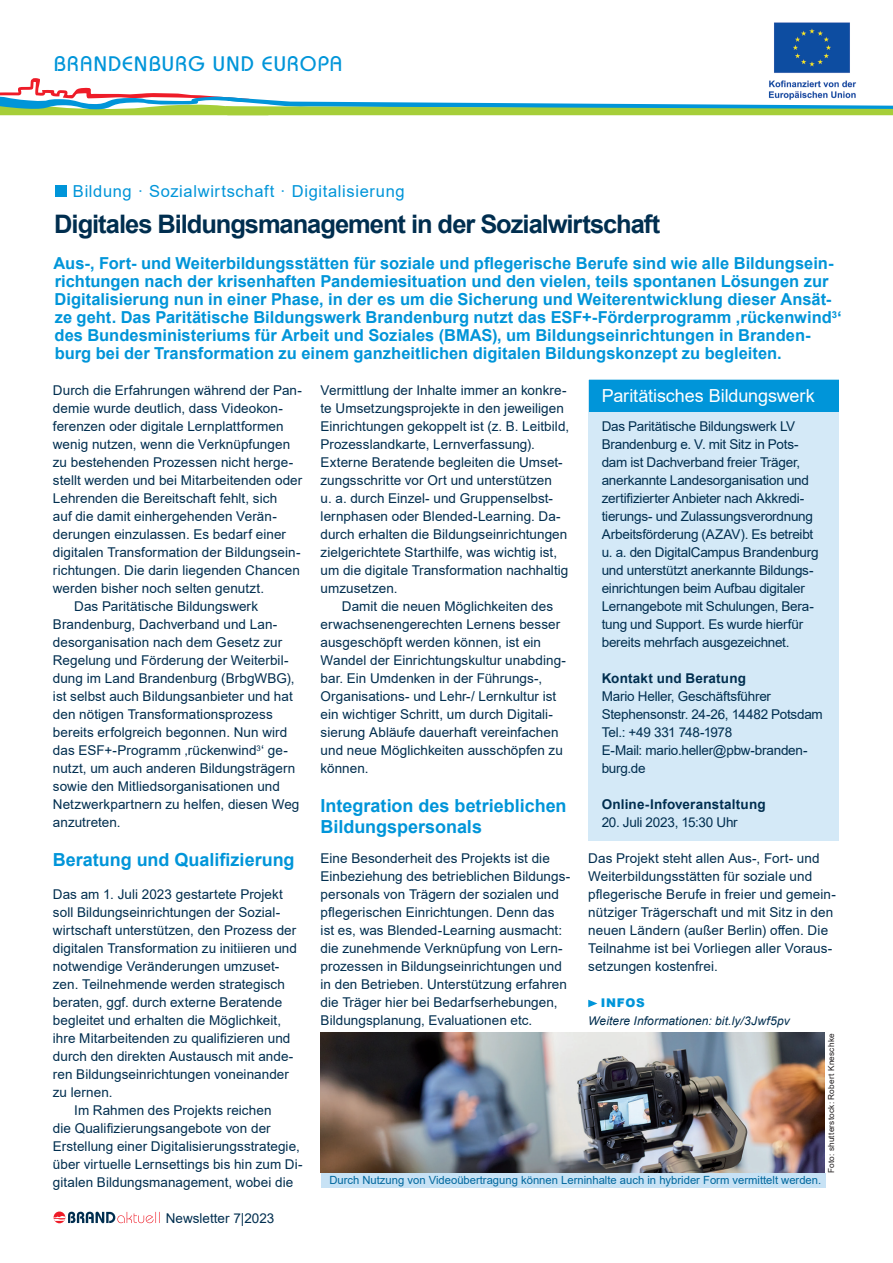
<style>
.page{position:relative;width:893px;height:1263px;background:#fff}
.page>*{position:absolute;margin:0;border:0;box-sizing:border-box;transform-origin:0 0}
.t1{font:700 25.5px "Arial";letter-spacing:-.04em;color:#002e4f}
.t2{font:21px "Bauhaus";letter-spacing:.07em;color:#0095d9}
.t3{font:700 18px/21px "Arial";color:#0095d9}
.t4{font:18px "Arial";letter-spacing:-.005em;color:#fff}
.t5{font:700 16.5px/18px "Arial";color:#0095d9}
.t6{font:16.5px "Arial";letter-spacing:.04em;color:#0095d9}
.t7{font:13.5px/18px "Arial";letter-spacing:.005em;color:#002e4f}
.t8{font:13.5px/18px "Arial";letter-spacing:-.02em;color:#002e4f}
.t9{font:700 13.5px "Arial";letter-spacing:.01em;color:#002e4f}
.t10{font:13.5px "Arial";letter-spacing:-.015em;color:#002e4f}
.t11{font:italic 12px "Arial";letter-spacing:.015em;color:#002e4f}
.t12{font:900 12px "Arial";letter-spacing:.055em;color:#0095d9}
.t13{font:11.25px "Arial";color:#00679d}
.t14{font:8.25px "Arial";letter-spacing:.025em;color:#231f20}
</style>
<div class="page">
<svg style="left:0;top:78px;width:893px;height:37px"></svg>
<svg style="left:54px;top:1212px;width:106px;height:11px"></svg>
<img style="left:766px;top:22px;width:93px;height:80px">
<svg style="left:588px;top:1000px;width:9px;height:7px"></svg>
<div style="left:56px;top:186px;width:11px;height:11px;background:#0095d9"></div>
<div style="left:589px;top:380px;width:250px;height:461px;background:#d4e9f7"></div>
<div style="left:589px;top:380px;width:250px;height:32px;background:#0095d9"></div>
<div style="left:321px;top:1173px;width:505px;height:14px;background:#c7e2f5"></div>
<img style="left:321px;top:1033px;width:504px;height:139px">
<h2 class="t2" style="left:54px;top:51px;width:289px">BRANDENBURG UND EUROPA</h2>
<p class="t6" style="left:73px;top:180px;width:333px">Bildung · Sozialwirtschaft · Digitalisierung</p>
<h1 class="t1" style="left:54px;top:206px;width:608px">Digitales Bildungsmanagement in der Sozialwirtschaft</h1>
<p class="t5" style="left:54px;top:255px;width:790px">Aus-, Fort- und Weiterbildungsstätten für soziale und pflegerische Berufe sind wie alle Bildungsein&shy;richtungen nach der krisenhaften Pandemiesituation und den vielen, teils spontanen Lösungen zur Digitalisierung nun in einer Phase, in der es um die Sicherung und Weiterentwicklung dieser Ansät&shy;ze geht. Das Paritätische Bildungswerk Brandenburg nutzt das ESF+-Förderprogramm ‚rückenwind<sup>3</sup>‘ des Bundesministeriums für Arbeit und Soziales (BMAS), um Bildungseinrichtungen in Branden&shy;burg bei der Transformation zu einem ganzheitlichen digitalen Bildungskonzept zu begleiten.</p>
<h3 class="t4" style="left:602px;top:383px;width:214px">Paritätisches Bildungswerk</h3>
<p class="t8" style="left:602px;top:417px;width:218px">Das Paritätische Bildungswerk LV Brandenburg e. V. mit Sitz in Pots&shy;dam ist Dachverband freier Träger, anerkannte Landesorganisation und zertifizierter Anbieter nach Akkredi&shy;tierungs- und Zulassungsverordnung Arbeitsförderung (AZAV). Es betreibt u. a. den DigitalCampus Brandenburg und unterstützt anerkannte Bildungs&shy;einrichtungen beim Aufbau digitaler Lernangebote mit Schulungen, Bera&shy;tung und Support. Es wurde hierfür bereits mehrfach ausgezeichnet.</p>
<p class="t9" style="left:602px;top:669px;width:146px">Kontakt und Beratung</p>
<p class="t8" style="left:602px;top:687px;width:223px">Mario Heller, Geschäftsführer<br>Stephensonstr. 24-26, 14482 Potsdam<br>Tel.: +49 331 748-1978<br>E-Mail: mario.heller@pbw-branden&shy;burg.de</p>
<p class="t9" style="left:602px;top:795px;width:165px">Online-Infoveranstaltung</p>
<p class="t10" style="left:602px;top:813px;width:138px">20. Juli 2023, 15:30 Uhr</p>
<p class="t7" style="left:53px;top:381px;width:250px">Durch die Erfahrungen während der Pan-</p>
<p class="t7" style="left:53px;top:399px;width:231px">demie wurde deutlich, dass Videokon-</p>
<p class="t7" style="left:53px;top:417px;width:232px">ferenzen oder digitale Lernplattformen</p>
<p class="t7" style="left:53px;top:435px;width:239px">wenig nutzen, wenn die Verknüpfungen</p>
<p class="t7" style="left:53px;top:453px;width:242px">zu bestehenden Prozessen nicht herge-</p>
<p class="t7" style="left:53px;top:471px;width:251px">stellt werden und bei Mitarbeitenden oder</p>
<p class="t7" style="left:53px;top:489px;width:226px">Lehrenden die Bereitschaft fehlt, sich</p>
<p class="t7" style="left:53px;top:507px;width:225px">auf die damit einhergehenden Verän-</p>
<p class="t7" style="left:53px;top:525px;width:235px">derungen einzulassen. Es bedarf einer</p>
<p class="t7" style="left:53px;top:543px;width:249px">digitalen Transformation der Bildungsein-</p>
<p class="t7" style="left:53px;top:561px;width:248px">richtungen. Die darin liegenden Chancen</p>
<p class="t7" style="left:53px;top:579px;width:213px">werden bisher noch selten genutzt.</p>
<p class="t7" style="left:74px;top:597px;width:185px">Das Paritätische Bildungswerk</p>
<p class="t7" style="left:53px;top:615px;width:226px">Brandenburg, Dachverband und Lan-</p>
<p class="t7" style="left:53px;top:633px;width:231px">desorganisation nach dem Gesetz zur</p>
<p class="t7" style="left:53px;top:651px;width:237px">Regelung und Förderung der Weiterbil-</p>
<p class="t7" style="left:53px;top:669px;width:243px">dung im Land Brandenburg (BrbgWBG),</p>
<p class="t7" style="left:53px;top:687px;width:241px">ist selbst auch Bildungsanbieter und hat</p>
<p class="t7" style="left:53px;top:705px;width:221px">den nötigen Transformationsprozess</p>
<p class="t7" style="left:53px;top:723px;width:236px">bereits erfolgreich begonnen. Nun wird</p>
<p class="t7" style="left:53px;top:741px;width:236px">das ESF+-Programm ‚rückenwind<sup>3</sup>‘ ge-</p>
<p class="t7" style="left:53px;top:759px;width:244px">nutzt, um auch anderen Bildungsträgern</p>
<p class="t7" style="left:53px;top:777px;width:229px">sowie den Mitliedsorganisationen und</p>
<p class="t7" style="left:53px;top:795px;width:248px">Netzwerkpartnern zu helfen, diesen Weg</p>
<p class="t7" style="left:53px;top:813px;width:69px">anzutreten.</p>
<h3 class="t3" style="left:53px;top:850px;width:243px">Beratung und Qualifizierung</h3>
<p class="t7" style="left:53px;top:885px;width:232px">Das am 1. Juli 2023 gestartete Projekt</p>
<p class="t7" style="left:53px;top:903px;width:229px">soll Bildungseinrichtungen der Sozial-</p>
<p class="t7" style="left:53px;top:921px;width:245px">wirtschaft unterstützen, den Prozess der</p>
<p class="t7" style="left:53px;top:939px;width:246px">digitalen Transformation zu initiieren und</p>
<p class="t7" style="left:53px;top:957px;width:228px">notwendige Veränderungen umzuset-</p>
<p class="t7" style="left:53px;top:975px;width:234px">zen. Teilnehmende werden strategisch</p>
<p class="t7" style="left:53px;top:993px;width:231px">beraten, ggf. durch externe Beratende</p>
<p class="t7" style="left:53px;top:1011px;width:230px">begleitet und erhalten die Möglichkeit,</p>
<p class="t7" style="left:53px;top:1029px;width:239px">ihre Mitarbeitenden zu qualifizieren und</p>
<p class="t7" style="left:53px;top:1047px;width:242px">durch den direkten Austausch mit ande-</p>
<p class="t7" style="left:53px;top:1065px;width:238px">ren Bildungseinrichtungen voneinander</p>
<p class="t7" style="left:53px;top:1083px;width:61px">zu lernen.</p>
<p class="t7" style="left:74px;top:1101px;width:199px">Im Rahmen des Projekts reichen</p>
<p class="t7" style="left:53px;top:1119px;width:219px">die Qualifizierungsangebote von der</p>
<p class="t7" style="left:53px;top:1137px;width:248px">Erstellung einer Digitalisierungsstrategie,</p>
<p class="t7" style="left:53px;top:1155px;width:251px">über virtuelle Lernsettings bis hin zum Di-</p>
<p class="t7" style="left:53px;top:1173px;width:242px">gitalen Bildungsmanagement, wobei die</p>
<p class="t7" style="left:321px;top:381px;width:250px">Vermittlung der Inhalte immer an konkre&shy;te Umsetzungsprojekte in den jeweiligen Einrichtungen gekoppelt ist (z. B. Leitbild, Prozesslandkarte, Lernverfassung).<br>Externe Beratende begleiten die Umset&shy;zungsschritte vor Ort und unterstützen<br>u. a. durch Einzel- und Gruppenselbst&shy;lernphasen oder Blended-Learning. Da&shy;durch erhalten die Bildungseinrichtungen zielgerichtete Starthilfe, was wichtig ist, um die digitale Transformation nachhaltig umzusetzen.</p>
<p class="t7" style="left:321px;top:597px;width:247px;text-indent:21px">Damit die neuen Möglichkeiten des erwachsenengerechten Lernens besser ausgeschöpft werden können, ist ein Wandel der Einrichtungskultur unabding&shy;bar. Ein Umdenken in der Führungs-, Organisations- und Lehr-/ Lernkultur ist ein wichtiger Schritt, um durch Digitali&shy;sierung Abläufe dauerhaft vereinfachen und neue Möglichkeiten ausschöpfen zu können.</p>
<h3 class="t3" style="left:321px;top:796px;width:248px">Integration des betrieblichen<br>Bildungspersonals</h3>
<p class="t7" style="left:321px;top:849px;width:251px">Eine Besonderheit des Projekts ist die Einbeziehung des betrieblichen Bildungs&shy;personals von Trägern der sozialen und pflegerischen Einrichtungen. Denn das ist es, was Blended-Learning ausmacht: die zunehmende Verknüpfung von Lern&shy;prozessen in Bildungseinrichtungen und in den Betrieben. Unterstützung erfahren die Träger hier bei Bedarfserhebungen, Bildungsplanung, Evaluationen etc.</p>
<p class="t7" style="left:588px;top:849px;width:249px">Das Projekt steht allen Aus-, Fort- und Weiterbildungsstätten für soziale und pflegerische Berufe in freier und gemein&shy;nütziger Trägerschaft und mit Sitz in den neuen Ländern (außer Berlin) offen. Die Teilnahme ist bei Vorliegen aller Voraus&shy;setzungen kostenfrei.</p>
<p class="t12" style="left:601px;top:994px;width:45px">INFOS</p>
<p class="t11" style="left:588px;top:1013px;width:203px">Weitere Informationen: bit.ly/3Jwf5pv</p>
<p class="t14" style="left:825px;top:1173px;width:141px;rotate:-90deg">Foto: shutterstock: Robert Kneschke</p>
<p class="t13" style="left:329px;top:1172px;width:493px">Durch Nutzung von Videoübertragung können Lerninhalte auch in hybrider Form vermittelt werden.</p>
<p class="t7" style="left:166px;top:1209px;width:110px">Newsletter 7|2023</p>
</div>
